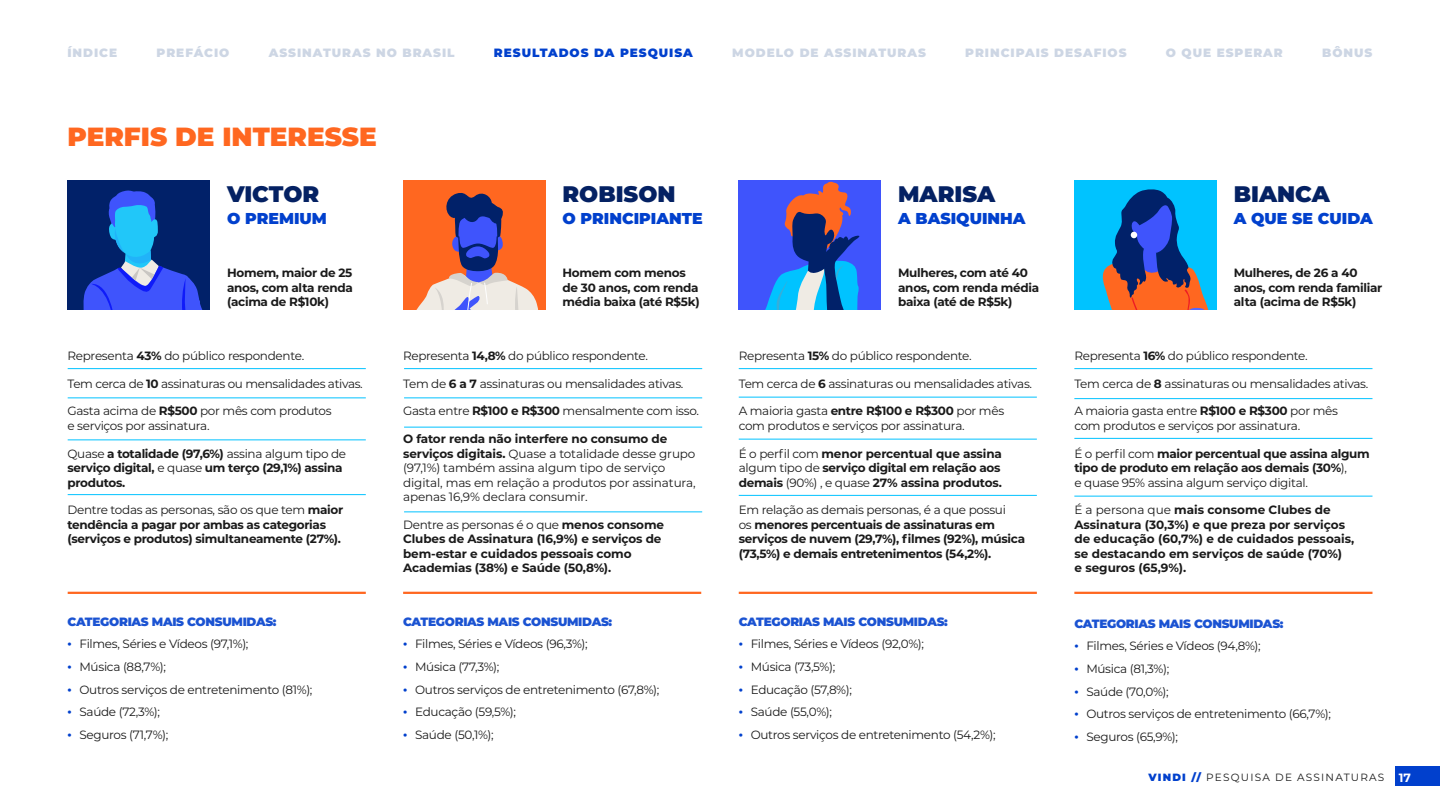
<style>
.page{position:relative;width:1440px;height:810px;background:#fff}
.page>*{position:absolute;margin:0;border:0;box-sizing:border-box;transform-origin:0 0}
.t1{font:900 26.25px "Montserrat";color:#ff6720}
.t2{font:900 22.5px "Montserrat";color:#042163}
.t3{font:900 15.75px "Montserrat";color:#0140cd}
.t4{font:12px/14.4px "Montserrat";letter-spacing:-.025em;color:#1a1a1a}
.t5{font:700 12px/14.4px "Montserrat";letter-spacing:-.025em;color:#1a1a1a}
.t6{font:700 12px/14.4px "Montserrat";color:#1a1a1a}
.t7{font:900 12px "Montserrat";letter-spacing:-.025em;color:#1b53d2}
.t8{font:900 12px "Montserrat";letter-spacing:.08em;color:#cdd6e4}
.t9{font:900 12px "Montserrat";letter-spacing:.08em;color:#0140cd}
.t10{font:10.5px "Montserrat";letter-spacing:.115em;color:#1a1a1a}
.s1{font-weight:700}
.s2{font-weight:400}
.s3{font-family:"Myriad Pro";font-size:15px;color:#0140cd}
.s4{font-weight:900;color:#0140cd}
.s5{font-weight:700;font-size:12px;color:#fff}
</style>
<div class="page">
<div style="left:1395px;top:766px;width:45px;height:20px;background:#0140cd"></div>
<div style="left:68px;top:180px;width:142px;height:129px;background:#012169"></div>
<svg style="left:83px;top:190px;width:119px;height:119px"></svg>
<div style="left:403px;top:180px;width:142px;height:129px;background:#ff6720"></div>
<svg style="left:417px;top:193px;width:121px;height:116px"></svg>
<div style="left:739px;top:180px;width:142px;height:129px;background:#3f54fc"></div>
<svg style="left:765px;top:182px;width:95px;height:127px"></svg>
<div style="left:1074px;top:180px;width:143px;height:129px;background:#00c3ff"></div>
<svg style="left:1103px;top:189px;width:105px;height:120px"></svg>
<hr style="left:68px;top:368px;width:298px;height:1px;background:#00c2ff">
<hr style="left:404px;top:368px;width:298px;height:1px;background:#00c2ff">
<hr style="left:739px;top:368px;width:298px;height:1px;background:#00c2ff">
<hr style="left:1074px;top:368px;width:298px;height:1px;background:#00c2ff">
<hr style="left:1074px;top:398px;width:298px;height:1px;background:#00c2ff">
<hr style="left:1074px;top:438px;width:298px;height:1px;background:#00c2ff">
<hr style="left:1074px;top:496px;width:298px;height:1px;background:#00c2ff">
<hr style="left:739px;top:397px;width:298px;height:1px;background:#00c2ff">
<hr style="left:739px;top:439px;width:298px;height:1px;background:#00c2ff">
<hr style="left:739px;top:495px;width:298px;height:1px;background:#00c2ff">
<hr style="left:404px;top:398px;width:298px;height:1px;background:#00c2ff">
<hr style="left:404px;top:427px;width:298px;height:1px;background:#00c2ff">
<hr style="left:404px;top:512px;width:298px;height:1px;background:#00c2ff">
<hr style="left:68px;top:398px;width:298px;height:1px;background:#00c2ff">
<hr style="left:68px;top:440px;width:298px;height:1px;background:#00c2ff">
<hr style="left:68px;top:494px;width:298px;height:1px;background:#00c2ff">
<hr style="left:68px;top:592px;width:298px;height:2px;background:#ff6720">
<hr style="left:403px;top:592px;width:298px;height:2px;background:#ff6720">
<hr style="left:739px;top:592px;width:298px;height:2px;background:#ff6720">
<hr style="left:1074px;top:592px;width:298px;height:2px;background:#ff6720">
<p class="t8" style="left:68px;top:43px;width:51px">ÍNDICE</p>
<p class="t8" style="left:157px;top:43px;width:74px">PREFÁCIO</p>
<p class="t8" style="left:269px;top:43px;width:187px">ASSINATURAS NO BRASIL</p>
<p class="t9" style="left:494px;top:43px;width:200px">RESULTADOS DA PESQUISA</p>
<p class="t8" style="left:732px;top:43px;width:195px">MODELO DE ASSINATURAS</p>
<p class="t8" style="left:965px;top:43px;width:163px">PRINCIPAIS DESAFIOS</p>
<p class="t8" style="left:1166px;top:43px;width:118px">O QUE ESPERAR</p>
<p class="t8" style="left:1322px;top:43px;width:52px">BÔNUS</p>
<h1 class="t1" style="left:68px;top:117px;width:311px">PERFIS DE INTERESSE</h1>
<h2 class="t2" style="left:227px;top:177px;width:94px">VICTOR</h2>
<h3 class="t3" style="left:227px;top:207px;width:101px">O PREMIUM</h3>
<h2 class="t2" style="left:563px;top:177px;width:115px">ROBISON</h2>
<h3 class="t3" style="left:563px;top:207px;width:142px">O PRINCIPIANTE</h3>
<h2 class="t2" style="left:898px;top:177px;width:99px">MARISA</h2>
<h3 class="t3" style="left:898px;top:207px;width:129px">A BASIQUINHA</h3>
<h2 class="t2" style="left:1234px;top:177px;width:98px">BIANCA</h2>
<h3 class="t3" style="left:1234px;top:207px;width:141px">A QUE SE CUIDA</h3>
<p class="t5" style="left:227px;top:265px;width:127px;text-align:justify">Homem, maior de 25 anos, com alta renda (acima de R$10k)</p>
<p class="t5" style="left:563px;top:265px;width:139px">Homem com menos de 30 anos, com renda média baixa (até R$5k)</p>
<p class="t5" style="left:898px;top:265px;width:143px">Mulheres, com até 40 anos, com renda média baixa (até de R$5k)</p>
<p class="t5" style="left:1234px;top:265px;width:150px">Mulheres, de 26 a 40 anos, com renda familiar alta (acima de R$5k)</p>
<p class="t4" style="left:68px;top:348px;width:238px">Representa <span class="s1">43%</span> do público respondente.</p>
<p class="t4" style="left:67px;top:376px;width:297px">Tem cerca de <span class="s1">10</span> assinaturas ou mensalidades ativas.</p>
<p class="t4" style="left:67px;top:404px;width:266px">Gasta acima de <span class="s1">R$500</span> por mês com produtos e serviços por assinatura.</p>
<p class="t5" style="left:67px;top:446px;width:280px"><span class="s2">Quase</span> a totalidade (97,6%) <span class="s2">assina algum tipo de </span>serviço digital, <span class="s2">e quase</span> um terço (29,1%) assina produtos.</p>
<p class="t5" style="left:67px;top:502px;width:277px"><span class="s2">Dentre todas as personas, são os que tem</span> maior tendência a pagar por ambas as categorias (serviços e produtos) simultaneamente (27%).</p>
<p class="t7" style="left:67px;top:612px;width:211px">CATEGORIAS MAIS CONSUMIDAS:</p>
<p class="t4" style="left:68px;top:636px;width:183px"><span class="s3">•</span> Filmes, Séries e Vídeos (97,1%);</p>
<p class="t4" style="left:68px;top:659px;width:100px"><span class="s3">•</span> Música (88,7%);</p>
<p class="t4" style="left:68px;top:682px;width:247px"><span class="s3">•</span> Outros serviços de entretenimento (81%);</p>
<p class="t4" style="left:68px;top:704px;width:94px"><span class="s3">•</span> Saúde (72,3%);</p>
<p class="t4" style="left:68px;top:727px;width:102px"><span class="s3">•</span> Seguros (71,7%);</p>
<p class="t4" style="left:403px;top:348px;width:246px">Representa <span class="s1">14,8%</span> do público respondente.</p>
<p class="t4" style="left:403px;top:376px;width:282px">Tem de <span class="s1">6 a 7</span> assinaturas ou mensalidades ativas.</p>
<p class="t4" style="left:403px;top:404px;width:297px">Gasta entre <span class="s1">R$100 e R$300</span> mensalmente com isso.</p>
<p class="t4" style="left:403px;top:431px;width:294px"><span class="s1">O fator renda não interfere no consumo de serviços digitais.</span> Quase a totalidade desse grupo (97,1%) também assina algum tipo de serviço digital, mas em relação a produtos por assinatura, apenas 16,9% declara consumir.</p>
<p class="t5" style="left:403px;top:517px;width:263px"><span class="s2">Dentre as personas é o que</span> menos consome Clubes de Assinatura (16,9%) e serviços de bem-estar e cuidados pessoais como Academias (38%) e Saúde (50,8%).</p>
<p class="t7" style="left:403px;top:612px;width:211px">CATEGORIAS MAIS CONSUMIDAS:</p>
<p class="t4" style="left:403px;top:636px;width:186px"><span class="s3">•</span> Filmes, Séries e Vídeos (96,3%);</p>
<p class="t4" style="left:403px;top:659px;width:98px"><span class="s3">•</span> Música (77,3%);</p>
<p class="t4" style="left:403px;top:682px;width:258px"><span class="s3">•</span> Outros serviços de entretenimento (67,8%);</p>
<p class="t4" style="left:403px;top:704px;width:115px"><span class="s3">•</span> Educação (59,5%);</p>
<p class="t4" style="left:403px;top:727px;width:92px"><span class="s3">•</span> Saúde (50,1%);</p>
<p class="t4" style="left:739px;top:348px;width:235px">Representa <span class="s1">15%</span> do público respondente.</p>
<p class="t4" style="left:739px;top:376px;width:295px">Tem cerca de <span class="s1">6</span> assinaturas ou mensalidades ativas.</p>
<p class="t4" style="left:739px;top:404px;width:267px">A maioria gasta <span class="s1">entre R$100 e R$300</span> por mês com produtos e serviços por assinatura.</p>
<p class="t5" style="left:739px;top:446px;width:265px"><span class="s2">É o perfil com</span> menor percentual que assina <span class="s2">algum tipo de</span> serviço digital em relação aos demais <span class="s2">(90%) , e quase</span> 27% assina produtos.</p>
<p class="t5" style="left:739px;top:502px;width:288px"><span class="s2">Em relação as demais personas, é a que possui<br>os</span> menores percentuais de assinaturas em serviços de nuvem (29,7%), filmes (92%), música (73,5%) e demais entretenimentos (54,2%).</p>
<p class="t7" style="left:739px;top:612px;width:211px">CATEGORIAS MAIS CONSUMIDAS:</p>
<p class="t4" style="left:739px;top:636px;width:187px"><span class="s3">•</span> Filmes, Séries e Vídeos (92,0%);</p>
<p class="t4" style="left:739px;top:659px;width:98px"><span class="s3">•</span> Música (73,5%);</p>
<p class="t4" style="left:739px;top:682px;width:115px"><span class="s3">•</span> Educação (57,8%);</p>
<p class="t4" style="left:739px;top:704px;width:95px"><span class="s3">•</span> Saúde (55,0%);</p>
<p class="t4" style="left:739px;top:727px;width:259px"><span class="s3">•</span> Outros serviços de entretenimento (54,2%);</p>
<p class="t4" style="left:1074px;top:348px;width:235px">Representa <span class="s1">16%</span> do público respondente.</p>
<p class="t4" style="left:1074px;top:376px;width:295px">Tem cerca de <span class="s1">8</span> assinaturas ou mensalidades ativas.</p>
<p class="t4" style="left:1074px;top:404px;width:265px">A maioria gasta entre <span class="s1">R$100 e R$300</span> por mês com produtos e serviços por assinatura.</p>
<p class="t5" style="left:1074px;top:446px;width:297px"><span class="s2">É o perfil com</span> maior percentual que assina algum tipo de produto em relação aos demais (30%<span class="s2">),<br>e quase 95% assina algum serviço digital.</span></p>
<p class="t6" style="left:1074px;top:502px;width:281px"><span class="s2">É a persona que</span> mais consome Clubes de Assinatura (30,3%) e que preza por serviços de educação (60,7%) e de cuidados pessoais, se destacando em serviços de saúde (70%)<br>e seguros (65,9%).</p>
<p class="t7" style="left:1074px;top:615px;width:211px">CATEGORIAS MAIS CONSUMIDAS:</p>
<p class="t4" style="left:1074px;top:639px;width:188px"><span class="s3">•</span> Filmes, Séries e Vídeos (94,8%);</p>
<p class="t4" style="left:1074px;top:661px;width:96px"><span class="s3">•</span> Música (81,3%);</p>
<p class="t4" style="left:1074px;top:684px;width:96px"><span class="s3">•</span> Saúde (70,0%);</p>
<p class="t4" style="left:1074px;top:707px;width:258px"><span class="s3">•</span> Outros serviços de entretenimento (66,7%);</p>
<p class="t4" style="left:1074px;top:729px;width:105px"><span class="s3">•</span> Seguros (65,9%);</p>
<p class="t10" style="left:1149px;top:770px;width:264px"><span class="s4">VINDI //</span> PESQUISA DE ASSINATURAS <span class="s5">17</span></p>
</div>
